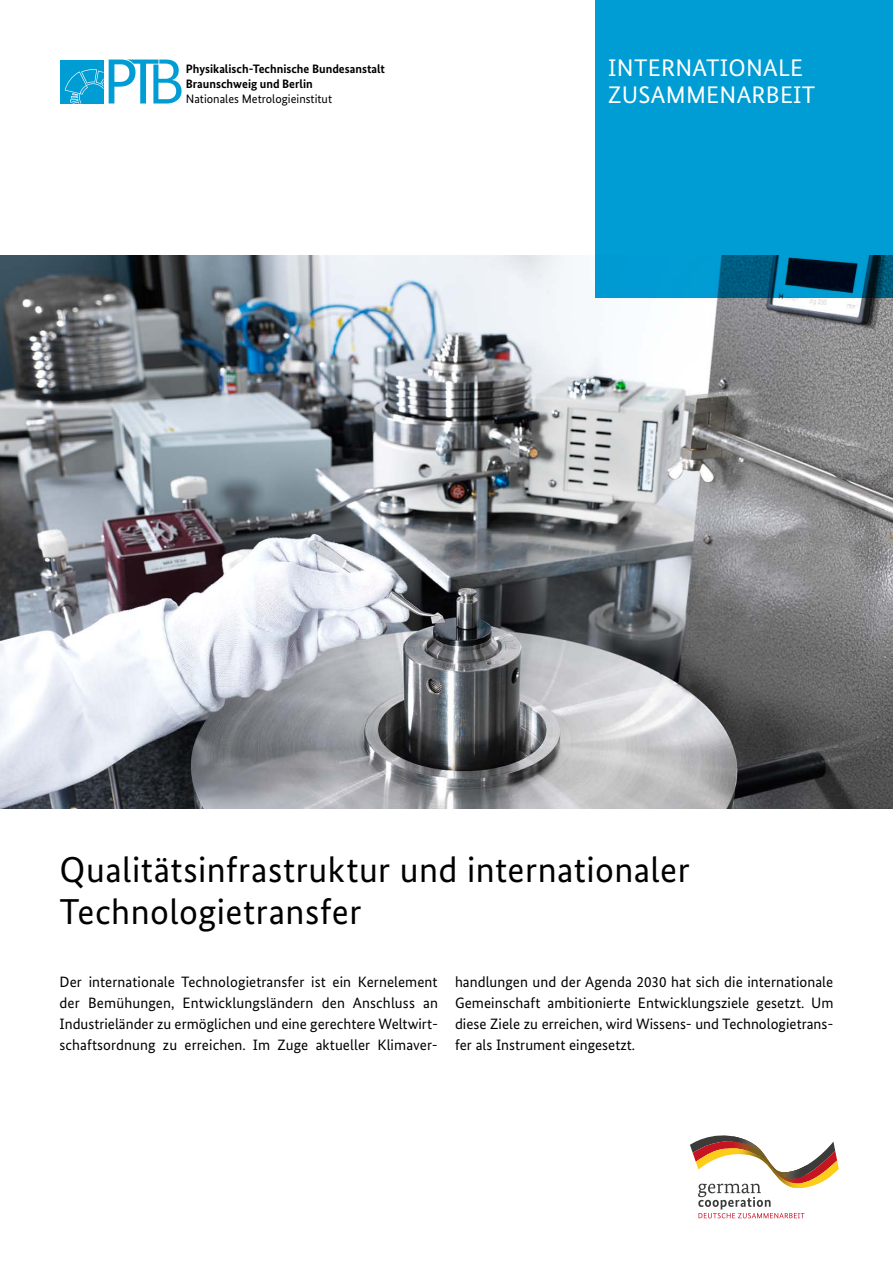
<style>
.page{position:relative;width:893px;height:1263px;background:#fff}
.page>*{position:absolute;margin:0;border:0;box-sizing:border-box;transform-origin:0 0}
.t1{font:36px/42px "Bundes Sans";letter-spacing:.01em;color:#000}
.t2{font:24px/27px "Bundes Sans";letter-spacing:.01em;color:#fff}
.t3{font:15px/21px "Bundes Sans";color:#000;text-align:justify}
.t4{font:700 12.15px/15.3px "Bundes Sans";color:#000}
.t5{font:12.15px "Bundes Sans";color:#000}
</style>
<div class="page">
<img style="left:0;top:255px;width:893px;height:554px">
<svg style="left:690px;top:1135px;width:149px;height:83px"></svg>
<div style="left:595px;top:0;width:298px;height:298px;background:#009dd4"></div>
<div style="left:60px;top:60px;width:44px;height:44px;background:#009dd4"></div>
<svg style="left:65px;top:60px;width:116px;height:44px"></svg>
<p class="t4" style="left:186px;top:61px;width:201px">Physikalisch-Technische Bundesanstalt<br>Braunschweig und Berlin</p>
<p class="t5" style="left:186px;top:92px;width:148px">Nationales Metrologieinstitut</p>
<h2 class="t2" style="left:608px;top:54px;width:209px">INTERNATIONALE<br>ZUSAMMENARBEIT</h2>
<h1 class="t1" style="left:60px;top:848px;width:632px">Qualitätsinfrastruktur und internationaler<br>Technologietransfer</h1>
<p class="t3" style="left:60px;top:971px;width:380px">Der internationale Technologietransfer ist ein Kernelement der Bemühungen, Entwicklungsländern den Anschluss an Industrieländer zu ermöglichen und eine gerechtere Weltwirt&shy;schaftsordnung zu erreichen. Im Zuge aktueller Klimaver-</p>
<p class="t3" style="left:455px;top:971px;width:380px">handlungen und der Agenda 2030 hat sich die internationale Gemeinschaft ambitionierte Entwicklungsziele gesetzt. Um diese Ziele zu erreichen, wird Wissens- und Technologietrans&shy;fer als Instrument eingesetzt.</p>
</div>
